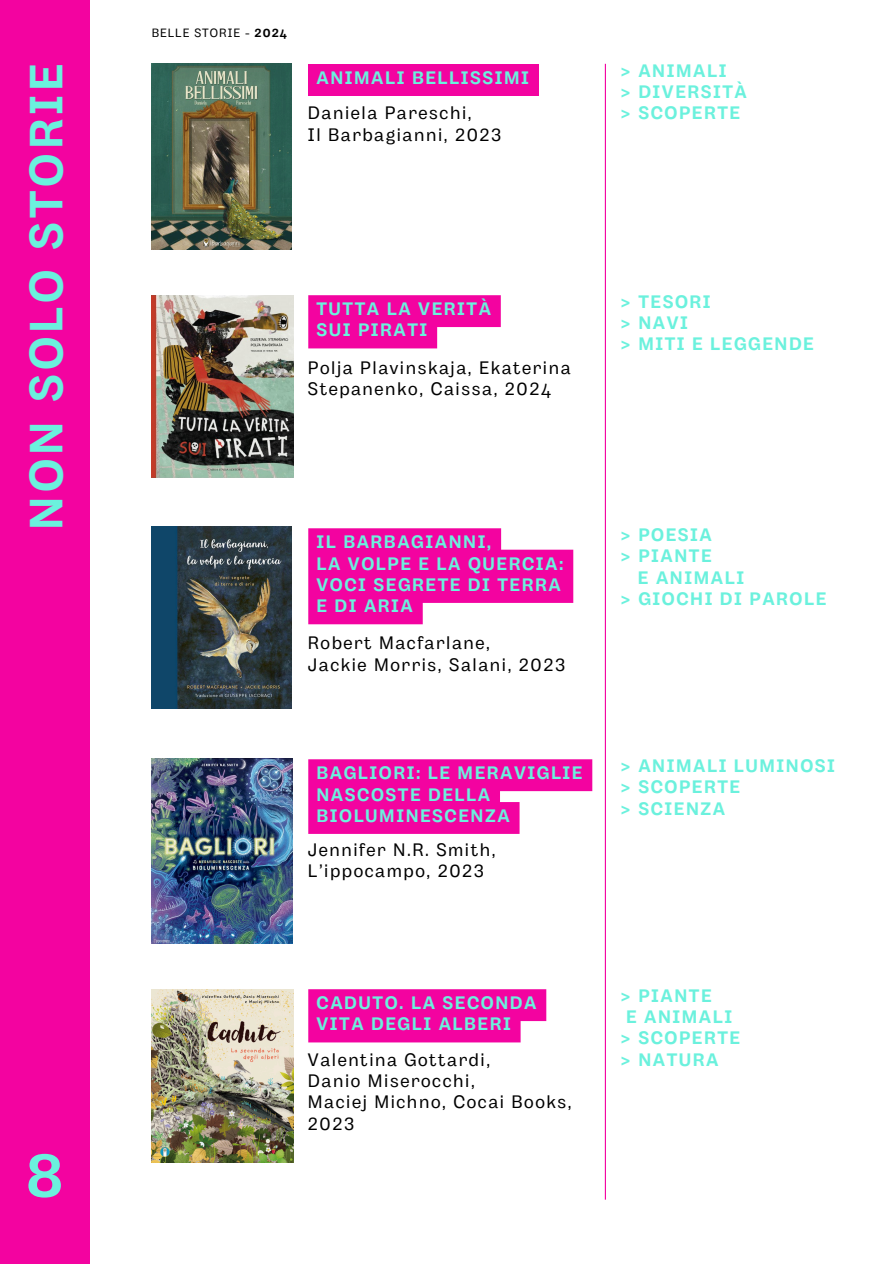
<style>
.page{position:relative;width:894px;height:1264px;background:#fff}
.page>*{position:absolute;margin:0;border:0;box-sizing:border-box;transform-origin:0 0}
.t1{font:700 61.05px "Body Grotesque";color:#6bf1dd}
.t2{font:700 46.5px "Body Grotesque";letter-spacing:.085em;color:#6bf1dd}
.t3{font:700 18px/21.3px "Body Grotesque";letter-spacing:.085em;color:#6bf1dd}
.t4{font:18px/21.3px "Body Grotesque";letter-spacing:.09em;color:#000}
.t5{font:12px "Body Grotesque";letter-spacing:.085em;color:#000}
.s1{font-weight:700}
</style>
<div class="page">
<hr style="left:604px;top:64px;width:1px;height:1135px;background:#f303a0">
<img style="left:151px;top:64px;width:141px;height:185px">
<img style="left:151px;top:526px;width:141px;height:183px">
<img style="left:152px;top:295px;width:141px;height:182px">
<img style="left:151px;top:758px;width:142px;height:185px">
<img style="left:151px;top:989px;width:142px;height:173px">
<div style="left:308px;top:64px;width:230px;height:32px;background:#f303a0"></div>
<svg style="left:308px;top:528px;width:265px;height:96px"></svg>
<svg style="left:308px;top:295px;width:192px;height:53px;background:#f424ac"></svg>
<svg style="left:308px;top:759px;width:284px;height:75px"></svg>
<div style="left:308px;top:989px;width:238px;height:53px;background:#f303a0"></div>
<div style="left:0;top:0;width:89px;height:1263px;background:#f303a0"></div>
<h2 class="t2" style="left:19px;top:529px;width:467px;rotate:-90deg">NON SOLO STORIE</h2>
<h2 class="t1" style="left:27px;top:1139px;width:38px">8</h2>
<h2 class="t5" style="left:152px;top:26px;width:137px">BELLE STORIE - <span class="s1">2024</span></h2>
<h2 class="t3" style="left:316px;top:69px;width:214px">ANIMALI BELLISSIMI</h2>
<h3 class="t4" style="left:308px;top:104px;width:195px">Daniela Pareschi,<br>Il Barbagianni, 2023</h3>
<p class="t3" style="left:620px;top:61px;width:128px">&gt; ANIMALI<br>&gt; DIVERSITÀ &gt; SCOPERTE</p>
<h2 class="t3" style="left:316px;top:299px;width:176px">TUTTA LA VERITÀ<br>SUI PIRATI</h2>
<h3 class="t4" style="left:308px;top:358px;width:264px">Polja Plavinskaja, Ekaterina<br>Stepanenko, Caissa, 2024</h3>
<p class="t3" style="left:620px;top:292px;width:195px">&gt; TESORI<br>&gt; NAVI<br>&gt; MITI E LEGGENDE</p>
<h3 class="t3" style="left:316px;top:532px;width:248px">IL BARBAGIANNI,<br>LA VOLPE E LA QUERCIA:<br>VOCI SEGRETE DI TERRA<br>E DI ARIA</h3>
<h2 class="t4" style="left:308px;top:633px;width:259px">Robert Macfarlane,<br>Jackie Morris, Salani, 2023</h2>
<h2 class="t3" style="left:316px;top:763px;width:267px">BAGLIORI: LE MERAVIGLIE<br>NASCOSTE DELLA<br>BIOLUMINESCENZA</h2>
<h2 class="t4" style="left:308px;top:840px;width:189px">Jennifer N.R. Smith,<br>L’ippocampo, 2023</h2>
<p class="t3" style="left:620px;top:525px;width:93px">&gt; POESIA</p>
<p class="t3" style="left:620px;top:546px;width:93px">&gt; PIANTE</p>
<p class="t3" style="left:637px;top:568px;width:108px">E ANIMALI</p>
<p class="t3" style="left:620px;top:589px;width:207px">&gt; GIOCHI DI PAROLE</p>
<h2 class="t3" style="left:620px;top:756px;width:216px">&gt; ANIMALI LUMINOSI &gt; SCOPERTE<br>&gt; SCIENZA</h2>
<h2 class="t3" style="left:316px;top:993px;width:221px">CADUTO. LA SECONDA<br>VITA DEGLI ALBERI</h2>
<h3 class="t4" style="left:308px;top:1050px;width:265px">Valentina Gottardi,<br>Danio Miserocchi,<br>Maciej Michno, Cocai Books,<br>2023</h3>
<h3 class="t3" style="left:620px;top:986px;width:93px">&gt; PIANTE</h3>
<h3 class="t3" style="left:626px;top:1007px;width:108px">E ANIMALI</h3>
<h3 class="t3" style="left:620px;top:1028px;width:121px">&gt; SCOPERTE</h3>
<h3 class="t3" style="left:620px;top:1050px;width:100px">&gt; NATURA</h3>
</div>
